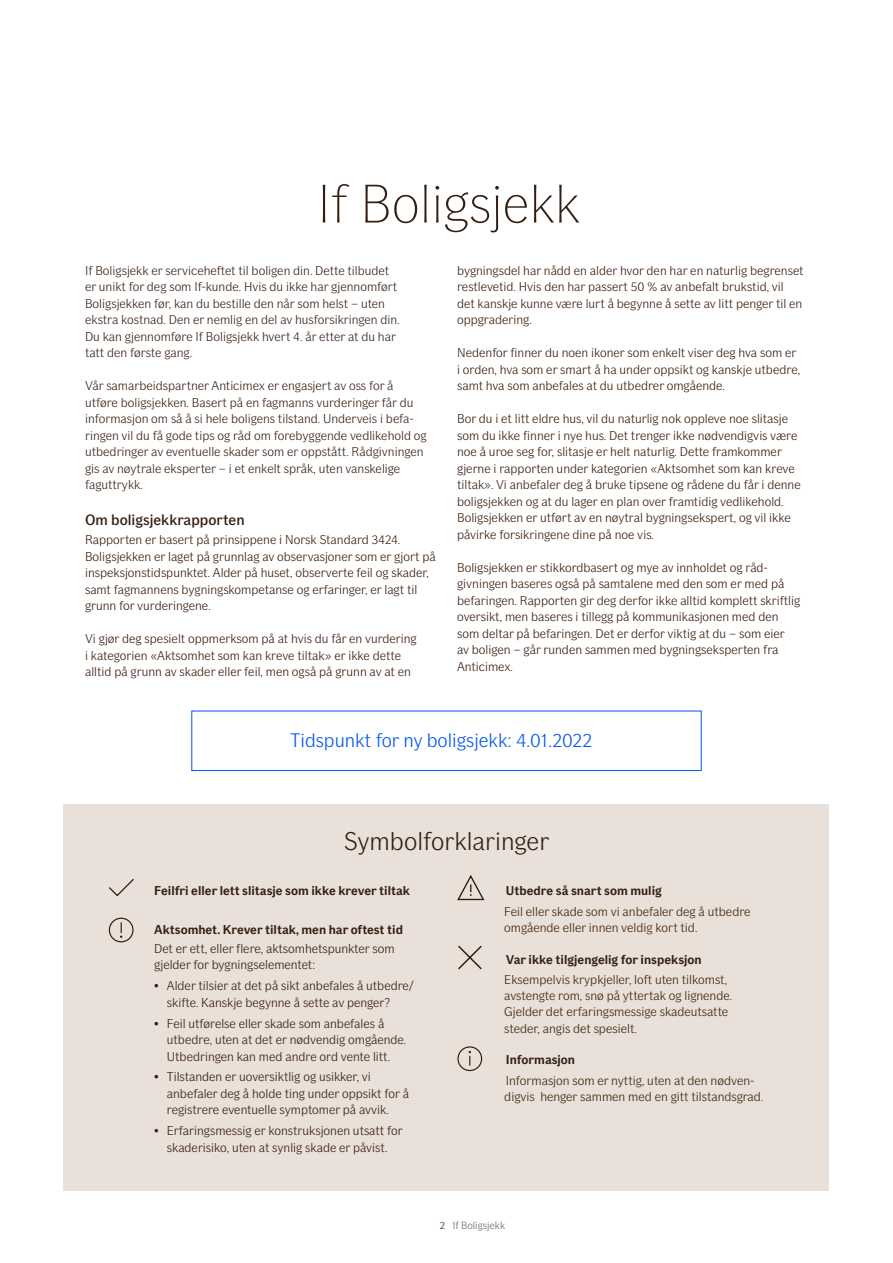
<style>
.page{position:relative;width:893px;height:1263px;background:#fff}
.page>*{position:absolute;margin:0;border:0;box-sizing:border-box;transform-origin:0 0}
.t1{font:100 54px "If Sans";color:#341e11}
.t2{font:300 25.5px "If Sans";color:#341e11}
.t3{font:300 19.5px "If Sans";color:#0054ef}
.t4{font:500 15px "If Sans";color:#341e11}
.t5{font:300 12.75px/16.5px "If Sans";color:#361808}
.t6{font:300 12.75px/16.5px "If Sans";color:#341e11}
.t7{font:300 12.75px/16.2px "If Sans";color:#3e1e00}
.t8{font:700 12.75px "If Sans";color:#341e11}
.t9{font:300 10.5px "If Sans";color:#6d625e}
.s1{color:#341e11}
</style>
<div class="page">
<div style="left:64px;top:804px;width:765px;height:387px;background:#e8e0d9"></div>
<div style="left:457px;top:1046px;width:25px;height:25px;border:1px solid #361808;border-radius:50%"></div>
<svg style="left:469px;top:1051px;width:2px;height:14px"></svg>
<svg style="left:457px;top:875px;width:27px;height:26px"></svg>
<svg style="left:458px;top:945px;width:24px;height:24px"></svg>
<svg style="left:109px;top:878px;width:25px;height:19px"></svg>
<div style="left:109px;top:918px;width:25px;height:24px;border:1px solid #361808;border-radius:50%"></div>
<svg style="left:120px;top:923px;width:2px;height:15px"></svg>
<div style="left:191px;top:711px;width:511px;height:60px;border:1px solid #0054ef"></div>
<h1 class="t1" style="left:317px;top:174px;width:264px">If Boligsjekk</h1>
<p class="t5" style="left:457px;top:262px;width:348px">bygningsdel har nådd en alder hvor den har en naturlig begrenset restlevetid. Hvis den har passert 50 % av anbefalt brukstid, vil det kanskje kunne være lurt å begynne å sette av litt penger til en oppgradering.</p>
<p class="t5" style="left:457px;top:345px;width:345px">Nedenfor finner du noen ikoner som enkelt viser deg hva som er i orden, hva som er smart å ha under oppsikt og kanskje utbedre, samt hva som anbefales at du utbedrer omgående.</p>
<p class="t5" style="left:457px;top:411px;width:345px">Bor du i et litt eldre hus, vil du naturlig nok oppleve noe slitasje som du ikke finner i nye hus. Det trenger ikke nødvendigvis være noe å uroe seg for, slitasje er helt naturlig. Dette framkommer gjerne i rapporten under kategorien «Aktsomhet som kan kreve tiltak». Vi anbefaler deg å bruke tipsene og rådene du får i denne boligsjekken og at du lager en plan over framtidig vedlikehold.<br>Boligsjekken er utført av en nøytral bygningsekspert, og vil ikke påvirke forsikringene dine på noe vis.</p>
<p class="t5" style="left:457px;top:559px;width:345px">Boligsjekken er stikkordbasert og mye av innholdet og råd&shy;givningen baseres også på samtalene med den som er med på befaringen. Rapporten gir deg derfor ikke alltid komplett skriftlig oversikt, men baseres i tillegg på kommunikasjonen med den som deltar på befaringen. Det er derfor viktig at du – som eier<br>av boligen – går runden sammen med bygningseksperten fra Anticimex.</p>
<p class="t6" style="left:85px;top:262px;width:316px">If Boligsjekk er serviceheftet til boligen din. Dette tilbudet er unikt for deg som If-kunde. Hvis du ikke har gjennomført Boligsjekken før, kan du bestille den når som helst – uten ekstra kostnad. Den er nemlig en del av husforsikringen din.<br>Du kan gjennomføre If Boligsjekk hvert 4. år etter at du har tatt den første gang.</p>
<p class="t6" style="left:85px;top:378px;width:343px">Vår samarbeidspartner Anticimex er engasjert av oss for å utføre boligsjekken. Basert på en fagmanns vurderinger får du informasjon om så å si hele boligens tilstand. Underveis i befa&shy;ringen vil du få gode tips og råd om forebyggende vedlikehold og utbedringer av eventuelle skader som er oppstått. Rådgivningen gis av nøytrale eksperter – i et enkelt språk, uten vanskelige faguttrykk.</p>
<p class="t4" style="left:85px;top:511px;width:161px">Om boligsjekkrapporten</p>
<p class="t5" style="left:85px;top:531px;width:352px">Rapporten er basert på prinsippene i Norsk Standard 3424.<br>Boligsjekken er laget på grunnlag av observasjoner som er gjort på inspeksjonstidspunktet. Alder på huset, observerte feil og skader, samt fagmannens bygningskompetanse og erfaringer, er lagt til grunn for vurderingene.</p>
<p class="t5" style="left:85px;top:630px;width:333px">Vi gjør deg spesielt oppmerksom på at hvis du får en vurdering i kategorien «Aktsomhet som kan kreve tiltak» er ikke dette alltid på grunn av skader eller feil, men også på grunn av at en</p>
<h3 class="t3" style="left:290px;top:729px;width:304px">Tidspunkt for ny boligsjekk: 4.01.2022</h3>
<h2 class="t2" style="left:344px;top:827px;width:207px">Symbolforklaringer</h2>
<p class="t8" style="left:506px;top:883px;width:158px">Utbedre så snart som mulig</p>
<p class="t7" style="left:504px;top:903px;width:248px">Feil eller skade som vi anbefaler deg å utbedre omgående eller innen veldig kort tid.</p>
<p class="t8" style="left:506px;top:951px;width:197px">Var ikke tilgjengelig for inspeksjon</p>
<p class="t7" style="left:504px;top:971px;width:229px">Eksempelvis krypkjeller, loft uten tilkomst, avstengte rom, snø på yttertak og lignende.<br>Gjelder det erfaringsmessige skadeutsatte steder, angis det spesielt.</p>
<p class="t8" style="left:506px;top:1052px;width:71px">Informasjon</p>
<p class="t7" style="left:504px;top:1072px;width:260px">Informasjon som er nyttig, uten at den nødven&shy;digvis henger sammen med en gitt tilstandsgrad.</p>
<p class="t8" style="left:154px;top:883px;width:257px">Feilfri eller lett slitasje som ikke krever tiltak</p>
<p class="t8" style="left:154px;top:922px;width:250px">Aktsomhet. Krever tiltak, men har oftest tid</p>
<p class="t5" style="left:154px;top:940px;width:242px">Det er ett, eller flere, aktsomhetspunkter som gjelder for bygningselementet:</p>
<p class="t5" style="left:167px;top:977px;width:249px;text-indent:-13px">• Alder tilsier at det på sikt anbefales å utbedre/ skifte. Kanskje begynne å sette av penger?</p>
<p class="t5" style="left:167px;top:1015px;width:241px;text-indent:-13px">• Feil utførelse eller skade som anbefales å utbedre, uten at det er nødvendig omgående.<br>Utbedringen kan med andre ord vente litt.</p>
<p class="t5" style="left:167px;top:1068px;width:244px;text-indent:-13px">• Tilstanden er uoversiktlig og usikker, vi anbefaler deg å holde ting under oppsikt for å registrere eventuelle symptomer på avvik.</p>
<p class="t5" style="left:154px;top:1122px;width:250px;text-align:center">• Erfaringsmessig er konstruksjonen utsatt for skaderisiko, uten at synlig skade er påvist.</p>
<p class="t9" style="left:440px;top:1219px;width:67px"><span class="s1">2</span> If Boligsjekk</p>
</div>
